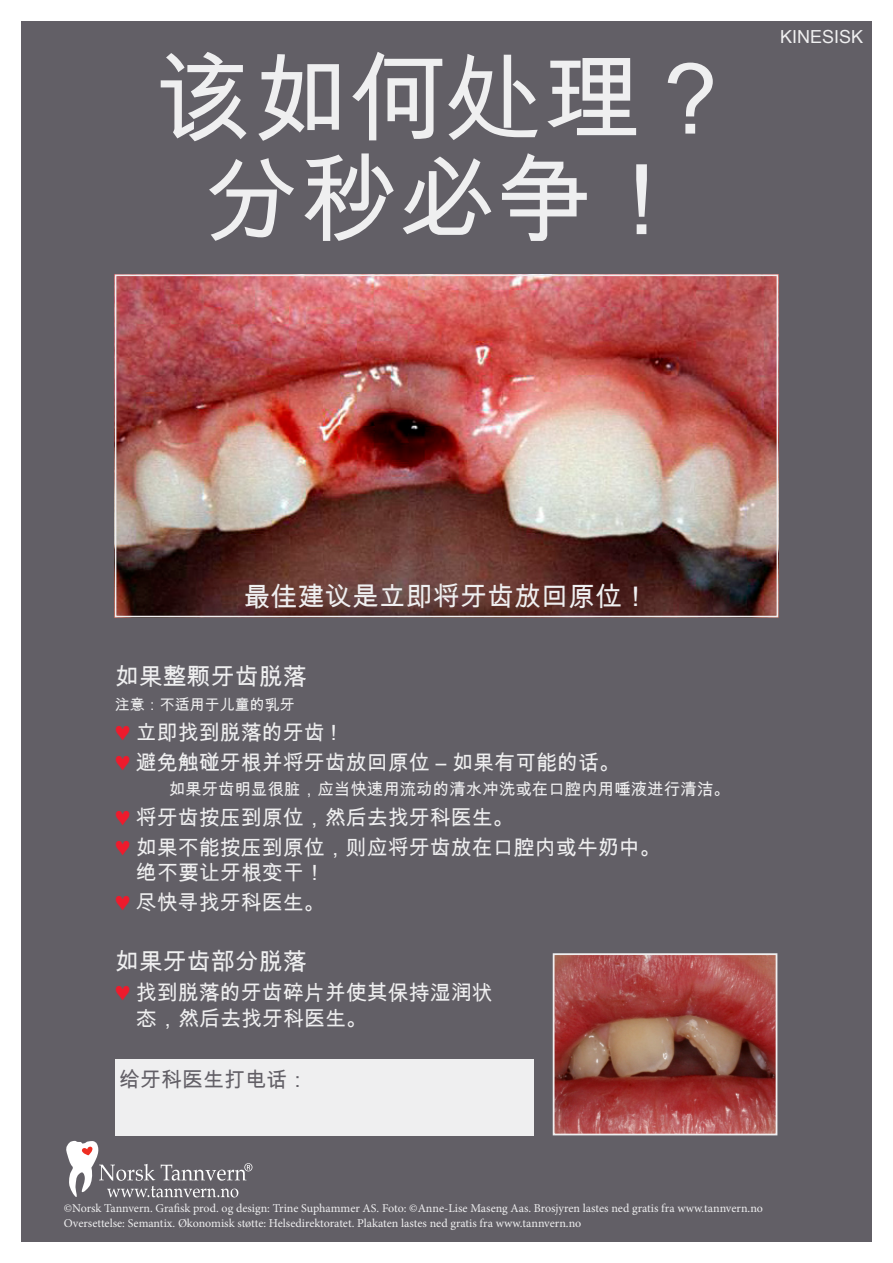
<style>
.page{position:relative;width:893px;height:1263px;background:#fff}
.page>*{position:absolute;margin:0;border:0;box-sizing:border-box;transform-origin:0 0}
.t1{font:97.5px/100.5px "Arial Unicode";color:#efeff0;text-align:center}
.t2{font:27px "Arial Unicode";color:#efeff0}
.t3{font:24px "Arial Unicode";color:#efeff0}
.t4{font:21px/30px "Arial Unicode";color:#efeff0}
.t5{font:21px "Arial Unicode";color:#625f66}
.t6{font:18px "Arial Unicode";color:#efeff0}
.t7{font:16.5px "Arial Unicode";color:#efeff0}
.t8{font:15px "Arial Unicode";color:#efeff0}
.t9{font:12px/15px "Minion Pro";letter-spacing:-.005em;color:#efeff0}
.s1{color:#ee1b2c}
</style>
<div class="page">
<div style="left:21px;top:21px;width:851px;height:1221px;background:#625f66"></div>
<svg style="left:66px;top:1141px;width:186px;height:56px"></svg>
<img style="left:118px;top:277px;width:657px;height:337px">
<div style="left:115px;top:274px;width:663px;height:343px;border:2px solid #efeff0"></div>
<img style="left:556px;top:956px;width:218px;height:176px">
<div style="left:553px;top:953px;width:224px;height:182px;border:2px solid #efeff0"></div>
<div style="left:115px;top:1059px;width:419px;height:76px;background:#efeff0"></div>
<h1 class="t1" style="left:154px;top:47px;width:587px">该如何处理？分秒必争！</h1>
<h3 class="t6" style="left:780px;top:23px;width:85px">KINESISK</h3>
<h2 class="t2" style="left:244px;top:577px;width:407px">最佳建议是立即将牙齿放回原位！</h2>
<h3 class="t3" style="left:115px;top:659px;width:193px">如果整颗牙齿脱落</h3>
<p class="t8" style="left:115px;top:694px;width:181px">注意：不适用于儿童的乳牙</p>
<h3 class="t4" style="left:115px;top:717px;width:507px"><span class="s1">♥</span> 立即找到脱落的牙齿 !<br><span class="s1">♥</span> 避免触碰牙根并将牙齿放回原位 – 如果有可能的话。</h3>
<h3 class="t7" style="left:169px;top:777px;width:562px">如果牙齿明显很脏，应当快速用流动的清水冲洗或在口腔内用唾液进行清洁。</h3>
<h3 class="t4" style="left:115px;top:802px;width:548px"><span class="s1">♥</span> 将牙齿按压到原位，然后去找牙科医生。<br><span class="s1">♥</span> 如果不能按压到原位，则应将牙齿放在口腔内或牛奶中。</h3>
<h3 class="t4" style="left:115px;top:857px;width:212px;text-align:right">绝不要让牙根变干！<br><span class="s1">♥</span> 尽快寻找牙科医生。</h3>
<h3 class="t3" style="left:115px;top:944px;width:193px">如果牙齿部分脱落</h3>
<h3 class="t4" style="left:136px;top:980px;width:358px;line-height:25.2px;text-indent:-21px"><span class="s1">♥</span> 找到脱落的牙齿碎片并使其保持湿润状态，然后去找牙科医生。</h3>
<h3 class="t5" style="left:119px;top:1064px;width:190px">给牙科医生打电话：</h3>
<p class="t9" style="left:64px;top:1201px;width:701px">©Norsk Tannvern. Grafisk prod. og design: Trine Suphammer AS. Foto: ©Anne-Lise Maseng Aas. Brosjyren lastes ned gratis fra www.tannvern.no<br>Oversettelse: Semantix. Økonomisk støtte: Helsedirektoratet. Plakaten lastes ned gratis fra www.tannvern.no</p>
</div>
